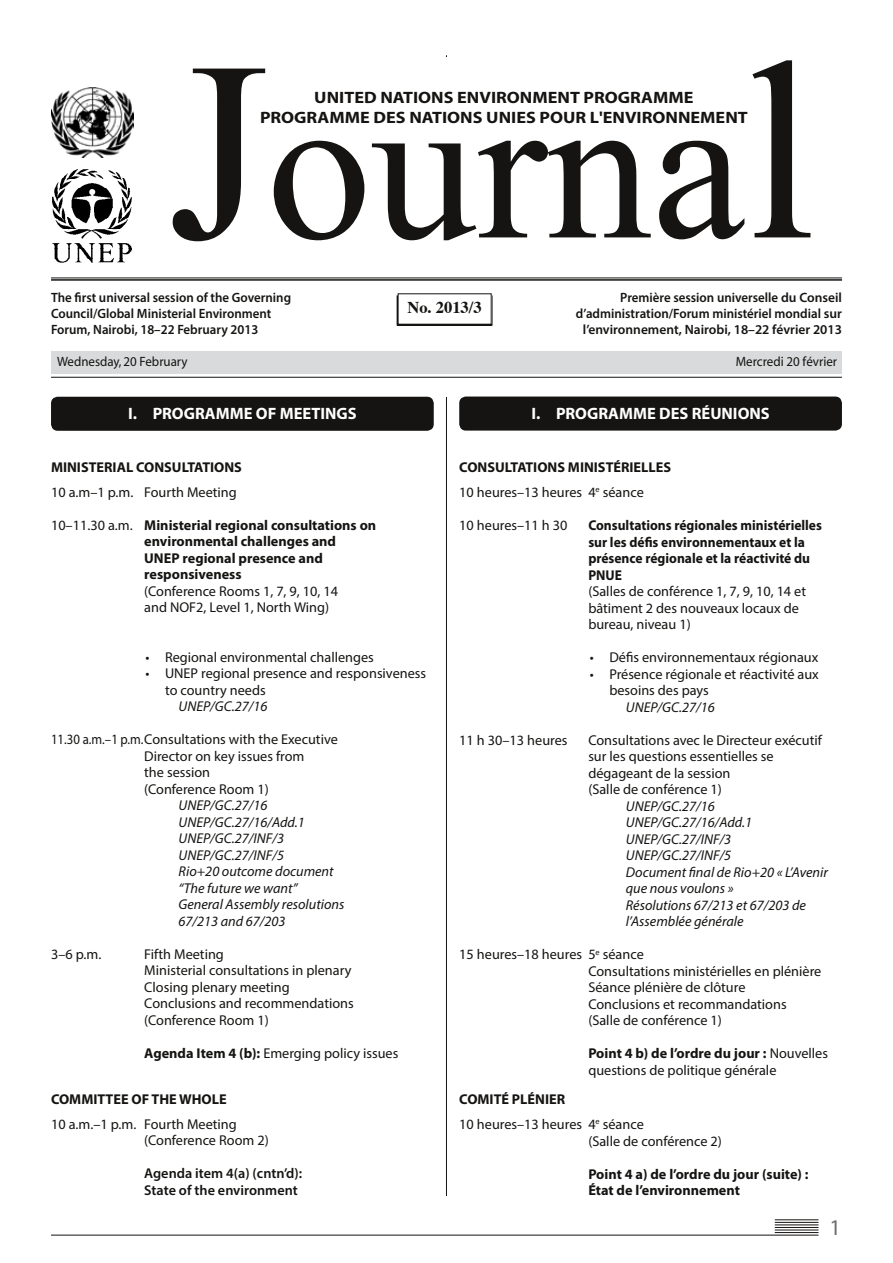
<style>
.page{position:relative;width:893px;height:1263px;background:#fff}
.page>*{position:absolute;margin:0;border:0;box-sizing:border-box;transform-origin:0 0}
.t1{font:210px "Times New Roman";color:#151412}
.t2{font:22.5px "Myriad";color:#6e6f70}
.t3{font:700 16.5px/19.8px "Myriad";color:#151412;text-align:center;scale:1.1 1}
.t4{font:700 16.5px "Myriad";color:#fff}
.t5{font:700 16.5px "Times";color:#151412}
.t6{font:14.25px/16.5px "Myriad Pro";color:#151412}
.t7{font:italic 14.25px/16.5px "Myriad Pro";color:#151412}
.t8{font:700 14.25px/16.5px "Myriad Pro";color:#151412}
.t9{font:700 14.25px/16.5px "Myriad Pro";color:#151412;scale:.95 1}
.t10{font:14.25px/16.5px "Myriad Pro";color:#151412;scale:.9 1}
.t11{font:700 14.25px "Myriad";color:#151412}
.t12{font:600 14.25px/16.5px "Myriad Pro";color:#151412}
.t13{font:600 13.5px "Myriad Pro";color:#151412;scale:.96 1}
.t14{font:600 13.5px "Myriad Pro";color:#151412}
.t15{font:13.5px "Myriad";color:#151412;scale:.96 1}
.s1{font-size:255px}
.s2{font-weight:400}
.s3{font-weight:700}
</style>
<div class="page">
<hr style="left:775px;top:1219px;width:43px;height:1px;background:#151412">
<hr style="left:775px;top:1222px;width:43px;height:1px;background:#151412">
<hr style="left:775px;top:1224px;width:43px;height:1px;background:#151412">
<hr style="left:775px;top:1227px;width:43px;height:1px;background:#151412">
<hr style="left:775px;top:1230px;width:43px;height:1px;background:#151412">
<hr style="left:775px;top:1232px;width:43px;height:1px;background:#151412">
<hr style="left:51px;top:1235px;width:767px;height:1px;background:#151412">
<hr style="left:446px;top:55px;width:1px;height:1144px;background:#151412">
<div style="left:415px;top:58px;width:63px;height:339px;background:#fff"></div>
<div style="left:459px;top:396px;width:383px;height:35px;background:#151412;border-radius:7px"></div>
<hr style="left:51px;top:278px;width:791px;height:1px;background:#151412">
<hr style="left:51px;top:279px;width:791px;height:2px;background:#151412">
<div style="left:51px;top:397px;width:383px;height:34px;background:#151412;border-radius:7px"></div>
<img style="left:51px;top:88px;width:82px;height:70px">
<div style="left:397px;top:296px;width:95px;height:30px;border:1px solid #151412"></div>
<div style="left:398px;top:294px;width:93px;height:30px;background:#fff"></div>
<div style="left:398px;top:293px;width:94px;height:32px;border:1px solid #151412"></div>
<img style="left:52px;top:169px;width:80px;height:94px">
<div style="left:438px;top:1196px;width:17px;height:12px;background:#fff"></div>
<hr style="left:51px;top:377px;width:791px;height:1px;background:#151412">
<div style="left:51px;top:352px;width:791px;height:22px;background:#d8dadb"></div>
<h1 class="t1" style="left:167px;top:46px;width:650px"><span class="s1">J</span>ourna<span class="s1">l</span></h1>
<p class="t3" style="left:260px;top:88px;width:445px">UNITED NATIONS ENVIRONMENT PROGRAMME<br>PROGRAMME DES NATIONS UNIES POUR L'ENVIRONNEMENT</p>
<p class="t13" style="left:51px;top:289px;width:252px">The first universal session of the Governing</p>
<p class="t13" style="left:620px;top:289px;width:232px">Première session universelle du Conseil</p>
<p class="t13" style="left:51px;top:305px;width:231px">Council/Global Ministerial Environment</p>
<p class="t13" style="left:576px;top:305px;width:279px">d’administration/Forum ministériel mondial sur</p>
<p class="t13" style="left:51px;top:321px;width:217px">Forum, Nairobi, 18–22 February 2013</p>
<p class="t14" style="left:583px;top:321px;width:261px">l’environnement, Nairobi, 18–22 février 2013</p>
<p class="t15" style="left:57px;top:354px;width:137px">Wednesday, 20 February</p>
<p class="t15" style="left:736px;top:354px;width:107px">Mercredi 20 février</p>
<p class="t5" style="left:407px;top:297px;width:76px">No. 2013/3</p>
<p class="t4" style="left:128px;top:405px;width:230px">I. PROGRAMME OF MEETINGS</p>
<p class="t4" style="left:531px;top:405px;width:240px">I. PROGRAMME DES RÉUNIONS</p>
<p class="t11" style="left:51px;top:460px;width:192px">MI NISTERIAL CONSULTATIONS</p>
<p class="t6" style="left:51px;top:484px;width:187px">10 a.m–1 p.m. Fourth Meeting</p>
<p class="t8" style="left:144px;top:516px;width:234px;text-indent:-93px"><span class="s2">10–11.30 a.m.</span> Ministerial regional consultations on environmental challenges and<br>UNEP regional presence and responsiveness</p>
<p class="t6" style="left:144px;top:583px;width:195px">(Conference Rooms 1, 7, 9, 10, 14 and NOF2, Level 1, North Wing)</p>
<p class="t6" style="left:146px;top:649px;width:230px">• Regional environmental challenges</p>
<p class="t6" style="left:165px;top:665px;width:263px;text-indent:-19px">• UNEP regional presence and responsiveness to country needs</p>
<p class="t7" style="left:179px;top:698px;width:90px">UNEP/GC.27/16</p>
<p class="t10" style="left:144px;top:731px;width:217px;text-indent:-93px">11.30 a.m.–1 p.m.Consultations with the Executive<br>Director on key issues from<br>the session<br>(Conference Room 1)</p>
<p class="t7" style="left:179px;top:797px;width:167px">UNEP/GC.27/16<br>UNEP/GC.27/16/Add.1<br>UNEP/GC.27/INF/3<br>UNEP/GC.27/INF/5<br>Rio+20 outcome document “The future we want”<br>General Assembly resolutions<br>67/213 and 67/203</p>
<p class="t6" style="left:51px;top:946px;width:52px">3–6 p.m.</p>
<p class="t6" style="left:144px;top:946px;width:211px">Fifth Meeting<br>Ministerial consultations in plenary<br>Closing plenary meeting<br>Conclusions and recommendations (Conference Room 1)</p>
<p class="t6" style="left:144px;top:1045px;width:256px"><span class="s3">Agenda Item 4 (b):</span> Emerging policy issues</p>
<p class="t11" style="left:51px;top:1091px;width:177px">COMMITTEE OF THE WHOLE</p>
<p class="t6" style="left:144px;top:1115px;width:126px;text-indent:-93px">10 a.m.–1 p.m. Fourth Meeting (Conference Room 2)</p>
<p class="t12" style="left:144px;top:1165px;width:159px">Agenda item 4(a) (cntn’d):<br>State of the environment</p>
<p class="t11" style="left:459px;top:460px;width:213px">CONSULTATIONS MINISTÉRIELLES</p>
<p class="t6" style="left:459px;top:484px;width:186px">10 heures–13 heures 4<sup>e</sup> séance</p>
<p class="t6" style="left:459px;top:517px;width:110px">10 heures–11 h 30</p>
<p class="t9" style="left:588px;top:517px;width:247px">Consultations régionales ministérielles sur les défis environnementaux et la présence régionale et la réactivité du<br>PNUE</p>
<p class="t6" style="left:588px;top:583px;width:219px">(Salles de conférence 1, 7, 9, 10, 14 et bâtiment 2 des nouveaux locaux de bureau, niveau 1)</p>
<p class="t6" style="left:590px;top:649px;width:230px">• Défis environnementaux régionaux</p>
<p class="t6" style="left:609px;top:665px;width:211px;text-indent:-19px">• Présence régionale et réactivité aux besoins des pays</p>
<p class="t7" style="left:626px;top:698px;width:90px">UNEP/GC.27/16</p>
<p class="t6" style="left:459px;top:731px;width:110px">11 h 30–13 heures</p>
<p class="t6" style="left:588px;top:731px;width:235px">Consultations avec le Directeur exécutif sur les questions essentielles se dégageant de la session<br>(Salle de conférence 1)</p>
<p class="t7" style="left:626px;top:797px;width:204px">UNEP/GC.27/16<br>UNEP/GC.27/16/Add.1<br>UNEP/GC.27/INF/3<br>UNEP/GC.27/INF/5<br>Document final de Rio+20 « L’Avenir que nous voulons »<br>Résolutions 67/213 et 67/203 de l’Assemblée générale</p>
<p class="t6" style="left:588px;top:946px;width:234px;text-indent:-129px">15 heures–18 heures 5<sup>e</sup> séance<br>Consultations ministérielles en plénière<br>Séance plénière de clôture<br>Conclusions et recommandations (Salle de conférence 1)</p>
<p class="t6" style="left:588px;top:1045px;width:241px"><span class="s3">Point 4 b) de l’ordre du jour :</span> Nouvelles questions de politique générale</p>
<p class="t11" style="left:459px;top:1092px;width:107px">COMITÉ PLÉNIER</p>
<p class="t6" style="left:588px;top:1116px;width:135px;text-indent:-129px">10 heures–13 heures 4<sup>e</sup> séance<br>(Salle de conférence 2)</p>
<p class="t8" style="left:588px;top:1165px;width:222px">Point 4 a) de l’ordre du jour (suite) :<br>État de l’environnement</p>
<h2 class="t2" style="left:830px;top:1216px;width:13px">1</h2>
</div>
